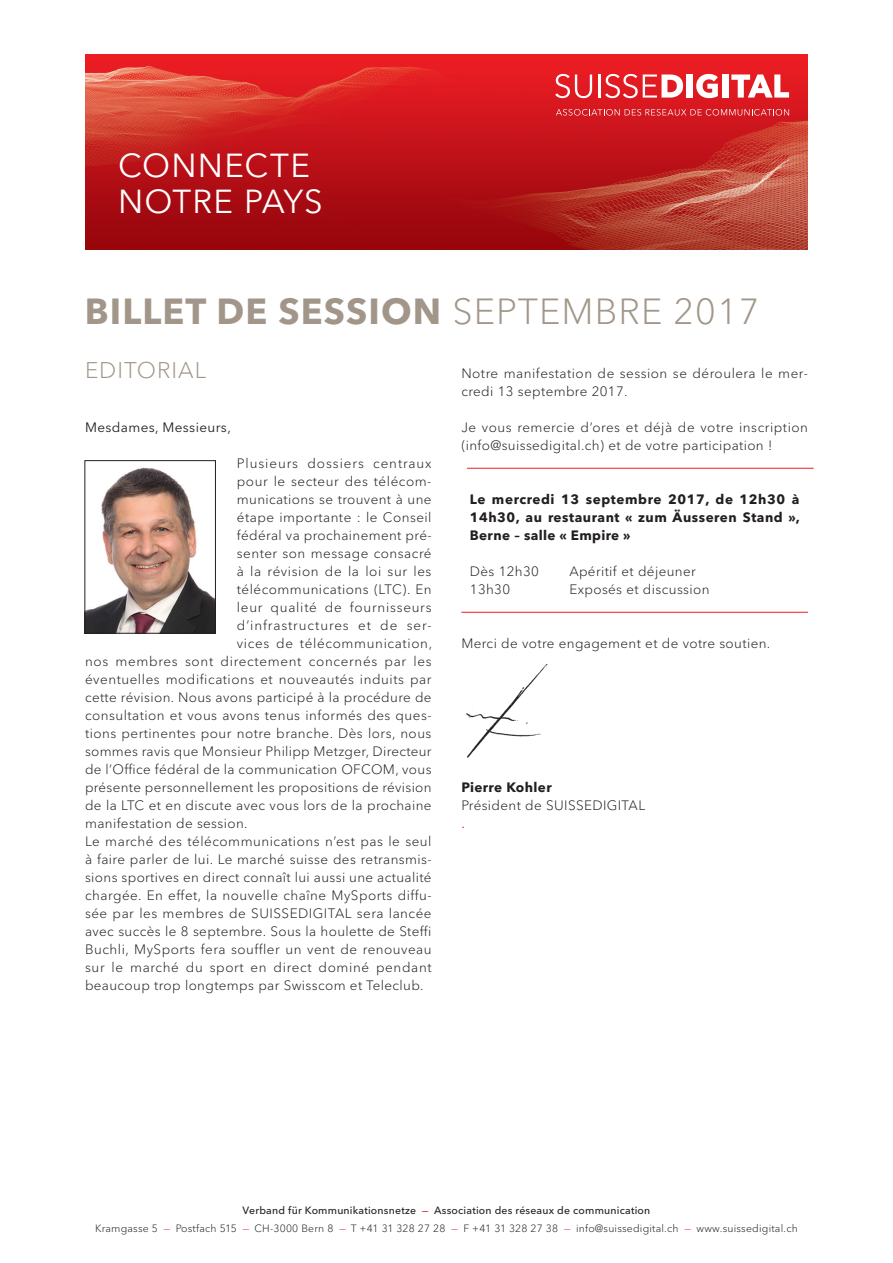
<style>
.page{position:relative;width:893px;height:1263px;background:#fff}
.page>*{position:absolute;margin:0;border:0;box-sizing:border-box;transform-origin:0 0}
.t1{font:700 36px "Avenir Next LT Pro";letter-spacing:.03em;color:#a19689}
.t2{font:33px/36px "Avenir Next LT Pro";letter-spacing:.035em;color:#fff}
.t3{font:300 22.5px "Avenir Next LT Pro";letter-spacing:.04em;color:#a19689}
.t4{font:300 13.5px/18px "Avenir Next LT Pro";letter-spacing:.03em;color:#231f20}
.t5{font:300 13.5px "Avenir Next LT Pro";letter-spacing:.05em;color:#231f20}
.t6{font:700 13.5px/18px "Avenir Next LT Pro";letter-spacing:.03em;color:#231f20;text-align:justify}
.t7{font:300 13.5px "Avenir Next LT Pro";letter-spacing:.065em;color:#231f20}
.t8{font:300 13.5px "Avenir Next LT Pro";letter-spacing:.055em;color:#231f20}
.t9{font:13.5px "Avenir Next LT Pro";letter-spacing:.025em;color:#231f20}
.t10{font:13.5px "Avenir Next LT Pro";color:#ee1d23}
.t11{font:300 10.5px "Avenir Next LT Pro";letter-spacing:.02em;color:#231f20}
.t12{font:500 10.5px "Avenir Next LT Pro";letter-spacing:.02em;color:#231f20}
.s1{font-weight:300}
.s2{color:#ee1d23}
</style>
<div class="page">
<img style="left:85px;top:54px;width:723px;height:195px">
<img style="left:87px;top:467px;width:127px;height:164px">
<div style="left:85px;top:460px;width:131px;height:173px;border:1px solid #231f20"></div>
<img style="left:466px;top:664px;width:82px;height:94px">
<hr style="left:467px;top:468px;width:347px;height:1px;background:#ee1d23">
<hr style="left:461px;top:612px;width:347px;height:1px;background:#ee1d23">
<svg style="left:555px;top:74px;width:37px;height:24px"></svg>
<hr style="left:598px;top:75px;width:2px;height:23px;background:#fff">
<svg style="left:605px;top:74px;width:78px;height:24px"></svg>
<div style="left:687px;top:74px;width:6px;height:24px;background:#fff"></div>
<svg style="left:696px;top:74px;width:22px;height:24px"></svg>
<div style="left:722px;top:74px;width:6px;height:24px;background:#fff"></div>
<svg style="left:731px;top:74px;width:58px;height:24px"></svg>
<svg style="left:556px;top:109px;width:233px;height:7px;background:#dd494f"></svg>
<h2 class="t2" style="left:118px;top:148px;width:206px">CONNECTE<br>NOTRE PAYS</h2>
<h1 class="t1" style="left:85px;top:289px;width:676px">BILLET DE SESSION <span class="s1">SEPTEMBRE 2017</span></h1>
<h3 class="t3" style="left:85px;top:357px;width:123px">EDITORIAL</h3>
<p class="t9" style="left:85px;top:419px;width:147px">Mesdames, Messieurs,</p>
<p class="t7" style="left:237px;top:455px;width:196px">Plusieurs dossiers centraux</p>
<p class="t4" style="left:237px;top:472px;width:196px">pour le secteur des télécom-</p>
<p class="t4" style="left:237px;top:490px;width:196px">munications se trouvent à une</p>
<p class="t4" style="left:237px;top:508px;width:196px">étape importante : le Conseil</p>
<p class="t4" style="left:237px;top:526px;width:196px">fédéral va prochainement pré-</p>
<p class="t4" style="left:237px;top:544px;width:196px">senter son message consacré</p>
<p class="t4" style="left:237px;top:562px;width:196px">à la révision de la loi sur les</p>
<p class="t4" style="left:237px;top:580px;width:196px">télécommunications (LTC). En</p>
<p class="t8" style="left:237px;top:599px;width:196px">leur qualité de fournisseurs</p>
<p class="t7" style="left:237px;top:617px;width:196px">d’infrastructures et de ser-</p>
<p class="t5" style="left:237px;top:635px;width:197px">vices de télécommunication,</p>
<p class="t5" style="left:85px;top:653px;width:348px">nos membres sont directement concernés par les</p>
<p class="t4" style="left:85px;top:670px;width:348px">éventuelles modifications et nouveautés induits par</p>
<p class="t4" style="left:85px;top:688px;width:348px">cette révision. Nous avons participé à la procédure de</p>
<p class="t4" style="left:85px;top:706px;width:348px">consultation et vous avons tenus informés des ques-</p>
<p class="t4" style="left:85px;top:724px;width:348px">tions pertinentes pour notre branche. Dès lors, nous</p>
<p class="t4" style="left:85px;top:742px;width:348px">sommes ravis que Monsieur Philipp Metzger, Directeur</p>
<p class="t4" style="left:85px;top:760px;width:348px">de l’Office fédéral de la communication OFCOM, vous</p>
<p class="t4" style="left:85px;top:778px;width:348px">présente personnellement les propositions de révision</p>
<p class="t4" style="left:85px;top:796px;width:348px">de la LTC et en discute avec vous lors de la prochaine</p>
<p class="t4" style="left:85px;top:814px;width:164px">manifestation de session.</p>
<p class="t4" style="left:85px;top:832px;width:348px">Le marché des télécommunications n’est pas le seul</p>
<p class="t4" style="left:85px;top:850px;width:348px">à faire parler de lui. Le marché suisse des retransmis-</p>
<p class="t4" style="left:85px;top:868px;width:348px">sions sportives en direct connaît lui aussi une actualité</p>
<p class="t4" style="left:85px;top:886px;width:348px">chargée. En effet, la nouvelle chaîne MySports diffu-</p>
<p class="t4" style="left:85px;top:904px;width:348px">sée par les membres de SUISSEDIGITAL sera lancée</p>
<p class="t4" style="left:85px;top:922px;width:348px">avec succès le 8 septembre. Sous la houlette de Steffi</p>
<p class="t4" style="left:85px;top:940px;width:348px">Buchli, MySports fera souffler un vent de renouveau</p>
<p class="t5" style="left:85px;top:959px;width:348px">sur le marché du sport en direct dominé pendant</p>
<p class="t4" style="left:85px;top:976px;width:340px">beaucoup trop longtemps par Swisscom et Teleclub.</p>
<p class="t4" style="left:461px;top:364px;width:348px">Notre manifestation de session se déroulera le mer&shy;credi 13 septembre 2017.</p>
<p class="t4" style="left:461px;top:418px;width:348px">Je vous remercie d’ores et déjà de votre inscription (info@suissedigital.ch) et de votre participation !</p>
<p class="t6" style="left:470px;top:490px;width:331px">Le mercredi 13 septembre 2017, de 12h30 à 14h30, au restaurant « zum Äusseren Stand », Berne – salle « Empire »</p>
<p class="t4" style="left:470px;top:562px;width:71px">Dès 12h30</p>
<p class="t4" style="left:569px;top:562px;width:128px">Apéritif et déjeuner</p>
<p class="t4" style="left:470px;top:580px;width:42px">13h30</p>
<p class="t4" style="left:569px;top:580px;width:142px">Exposés et discussion</p>
<p class="t4" style="left:461px;top:634px;width:310px">Merci de votre engagement et de votre soutien.</p>
<p class="t6" style="left:461px;top:778px;width:92px">Pierre Kohler</p>
<p class="t4" style="left:461px;top:796px;width:185px">Président de SUISSEDIGITAL</p>
<p class="t10" style="left:461px;top:815px;width:5px">.</p>
<p class="t12" style="left:243px;top:1204px;width:409px">Verband für Kommunikationsnetze <span class="s2">—</span> Association des réseaux de communication</p>
<p class="t11" style="left:95px;top:1222px;width:704px">Kramgasse 5 <span class="s2">—</span> Postfach 515 <span class="s2">—</span> CH-3000 Bern 8 <span class="s2">—</span> T +41 31 328 27 28 <span class="s2">—</span> F +41 31 328 27 38 <span class="s2">—</span> info@suissedigital.ch <span class="s2">—</span> www.suissedigital.ch</p>
</div>
